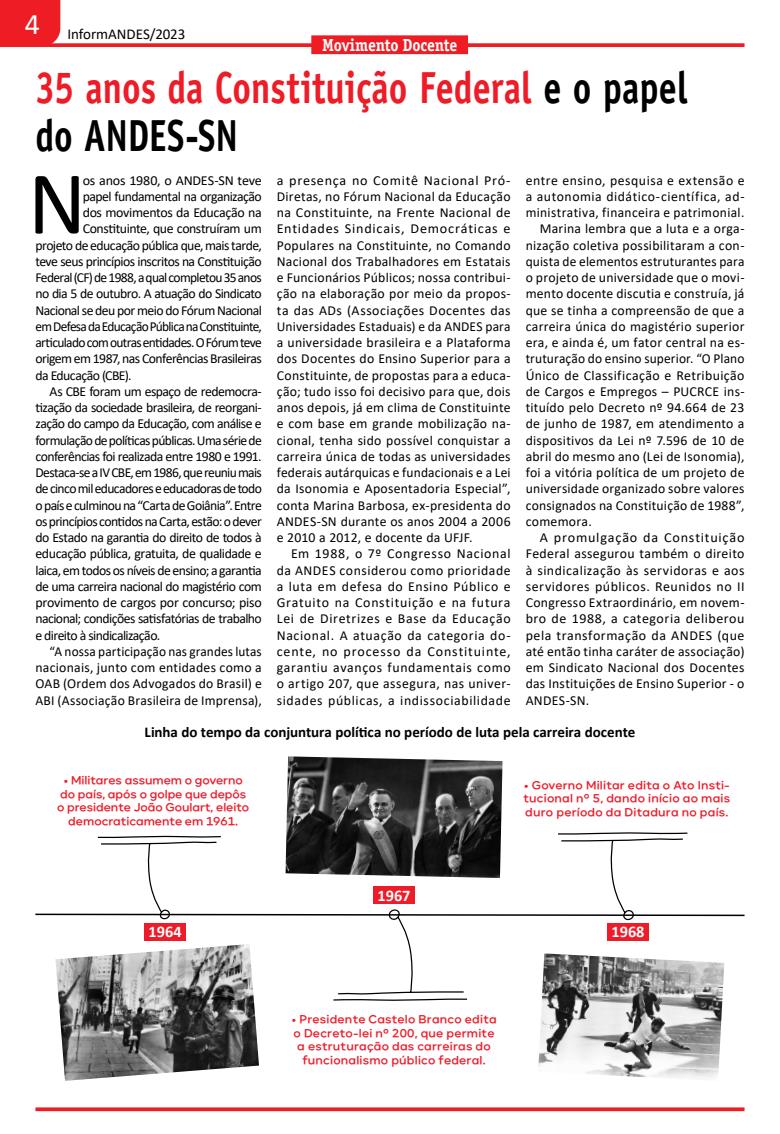
<style>
.page{position:relative;width:780px;height:1134px;background:#fff}
.page>*{position:absolute;margin:0;border:0;box-sizing:border-box;transform-origin:0 0}
.MATERIA{font:90.5px "Calibri";color:#000001}
.TITULO_36{font:700 45px "Officina Sans Std";color:#ee1c27;scale:.8 1}
.TITULO_36-2{font:700 45px "Officina Sans Std";color:#000001;scale:.8 1}
.t1{font:30px "Calibri";color:#fff}
.EDITORIA{font:700 17.5px "Officina Serif Std";letter-spacing:-.015em;color:#fff;scale:.9 1}
.t2{font:700 16.25px "Calibri";color:#fff}
.MATERIA-2{font:700 15px "Calibri";color:#000001}
.t3{font:15px "Calibri";letter-spacing:-.005em;color:#000001}
.MATERIA-3{font:13.75px/16.2px "Calibri";letter-spacing:-.035em;color:#000001;text-align:justify}
.MATERIA-4{font:13.75px "Calibri";letter-spacing:-.055em;color:#000001}
.MATERIA-5{font:13.75px "Calibri";letter-spacing:-.015em;color:#000001}
.t4{font:600 11.25px/13.5px "Carmen Sans";letter-spacing:.02em;color:#ee1b29;text-align:justify}
.t5{font:600 11.25px/13.5px "Carmen Sans";color:#ee1b29;text-align:center}
.s1{color:#000001}
</style>
<div class="page">
<svg style="left:35px;top:1107px;width:709px;height:4px;background:#ef343a"></svg>
<svg style="left:0;top:43px;width:744px;height:4px;background:#ee2c32"></svg>
<div style="left:0;top:0;width:60px;height:46px;background:#ee1d23"></div>
<div style="left:311px;top:35px;width:157px;height:19px;background:#ee1d23"></div>
<svg style="left:35px;top:832px;width:710px;height:169px"></svg>
<div style="left:373px;top:886px;width:41px;height:18px;background:#ee1b29"></div>
<img style="left:55px;top:944px;width:204px;height:137px">
<img style="left:285px;top:756px;width:217px;height:122px">
<img style="left:538px;top:953px;width:186px;height:125px">
<p class="t1" style="left:25px;top:4px;width:17px">4</p>
<p class="t3" style="left:67px;top:24px;width:119px">InformANDES/2023</p>
<p class="EDITORIA" style="left:322px;top:34px;width:152px">Movimento Docente</p>
<p class="TITULO_36" style="left:35px;top:60px;width:816px">35 anos da Constituição Federal <span class="s1">e o papel</span></p>
<p class="TITULO_36-2" style="left:35px;top:108px;width:255px">do ANDES-SN</p>
<p class="MATERIA-3" style="left:277px;top:172px;width:235px">a presença no Comitê Nacional Pró-Diretas, no Fórum Nacional da Educação na Constituinte, na Frente Nacional de Entidades Sindicais, Democráticas e Populares na Constituinte, no Comando Nacional dos Trabalhadores em Estatais e Funcionários Públicos; nossa contribui&shy;ção na elaboração por meio da propos&shy;ta das ADs (Associações Docentes das Universidades Estaduais) e da ANDES para a universidade brasileira e a Plataforma dos Docentes do Ensino Superior para a Constituinte, de propostas para a educa&shy;ção; tudo isso foi decisivo para que, dois anos depois, já em clima de Constituinte e com base em grande mobilização na&shy;cional, tenha sido possível conquistar a carreira única de todas as universidades federais autárquicas e fundacionais e a Lei da Isonomia e Aposentadoria Especial”, conta Marina Barbosa, ex-presidenta do ANDES-SN durante os anos 2004 a 2006 e 2010 a 2012, e docente da UFJF.</p>
<p class="MATERIA-3" style="left:277px;top:545px;width:235px;text-indent:14px">Em 1988, o 7º Congresso Nacional da ANDES considerou como prioridade a luta em defesa do Ensino Público e Gratuito na Constituição e na futura Lei de Diretrizes e Base da Educação Nacional. A atuação da categoria do&shy;cente, no processo da Constituinte, garantiu avanços fundamentais como o artigo 207, que assegura, nas univer&shy;sidades públicas, a indissociabilidade</p>
<p class="MATERIA-3" style="left:525px;top:172px;width:220px">entre ensino, pesquisa e extensão e a autonomia didático-científica, ad&shy;ministrativa, financeira e patrimonial.</p>
<p class="MATERIA-3" style="left:525px;top:220px;width:220px;text-indent:14px">Marina lembra que a luta e a orga&shy;nização coletiva possibilitaram a con&shy;quista de elementos estruturantes para o projeto de universidade que o movi&shy;mento docente discutia e construía, já que se tinha a compreensão de que a carreira única do magistério superior era, e ainda é, um fator central na es&shy;truturação do ensino superior. “O Plano Único de Classificação e Retribuição de Cargos e Empregos – PUCRCE ins&shy;tituído pelo Decreto nº 94.664 de 23 de junho de 1987, em atendimento a dispositivos da Lei nº 7.596 de 10 de abril do mesmo ano (Lei de Isonomia), foi a vitória política de um projeto de universidade organizado sobre valores consignados na Constituição de 1988”, comemora.</p>
<p class="MATERIA-3" style="left:525px;top:529px;width:220px;text-indent:14px">A promulgação da Constituição Federal assegurou também o direito à sindicalização às servidoras e aos servidores públicos. Reunidos no II Congresso Extraordinário, em novem&shy;bro de 1988, a categoria deliberou pela transformação da ANDES (que até então tinha caráter de associação) em Sindicato Nacional dos Docentes das Instituições de Ensino Superior - o ANDES-SN.</p>
<p class="MATERIA" style="left:28px;top:141px;width:60px">N</p>
<p class="MATERIA-5" style="left:83px;top:171px;width:181px">os anos 1980, o ANDES-SN teve</p>
<p class="MATERIA-3" style="left:83px;top:188px;width:181px">papel fundamental na organização</p>
<p class="MATERIA-3" style="left:83px;top:204px;width:181px">dos movimentos da Educação na</p>
<p class="MATERIA-3" style="left:83px;top:220px;width:181px">Constituinte, que construíram um</p>
<p class="MATERIA-3" style="left:35px;top:237px;width:228px">projeto de educação pública que, mais tarde,</p>
<p class="MATERIA-3" style="left:35px;top:253px;width:228px">teve seus princípios inscritos na Constituição</p>
<p class="MATERIA-3" style="left:35px;top:269px;width:228px">Federal (CF) de 1988, a qual completou 35 anos</p>
<p class="MATERIA-3" style="left:35px;top:285px;width:228px">no dia 5 de outubro. A atuação do Sindicato</p>
<p class="MATERIA-3" style="left:35px;top:302px;width:228px">Nacional se deu por meio do Fórum Nacional</p>
<p class="MATERIA-4" style="left:35px;top:317px;width:228px">em Defesa da Educação Pública na Constituinte,</p>
<p class="MATERIA-3" style="left:35px;top:334px;width:228px">articulado com outras entidades. O Fórum teve</p>
<p class="MATERIA-3" style="left:35px;top:350px;width:228px">origem em 1987, nas Conferências Brasileiras</p>
<p class="MATERIA-3" style="left:35px;top:367px;width:98px">da Educação (CBE).</p>
<p class="MATERIA-3" style="left:35px;top:383px;width:228px;text-indent:14px">As CBE foram um espaço de redemocra&shy;tização da sociedade brasileira, de reorgani&shy;zação do campo da Educação, com análise e formulação de políticas públicas. Uma série de conferências foi realizada entre 1980 e 1991.<br>Destaca-se a IV CBE, em 1986, que reuniu mais de cinco mil educadores e educadoras de todo o país e culminou na “Carta de Goiânia”. Entre os princípios contidos na Carta, estão: o dever do Estado na garantia do direito de todos à educação pública, gratuita, de qualidade e laica, em todos os níveis de ensino; a garantia de uma carreira nacional do magistério com provimento de cargos por concurso; piso nacional; condições satisfatórias de trabalho e direito à sindicalização.</p>
<p class="MATERIA-3" style="left:35px;top:643px;width:228px;text-indent:14px">“A nossa participação nas grandes lutas nacionais, junto com entidades como a OAB (Ordem dos Advogados do Brasil) e ABI (Associação Brasileira de Imprensa),</p>
<p class="MATERIA-2" style="left:145px;top:722px;width:492px">Linha do tempo da conjuntura política no período de luta pela carreira docente</p>
<p class="t5" style="left:57px;top:774px;width:194px">• Militares assumem o governo do país, após o golpe que depôs o presidente João Goulart, eleito democraticamente em 1961.</p>
<p class="t2" style="left:149px;top:920px;width:34px">1964</p>
<p class="t2" style="left:377px;top:884px;width:34px">1967</p>
<p class="t4" style="left:523px;top:778px;width:208px">• Governo Militar edita o Ato Insti&shy;tucional nº 5, dando início ao mais duro período da Ditadura no país.</p>
<p class="t2" style="left:611px;top:920px;width:34px">1968</p>
<p class="t4" style="left:291px;top:1012px;width:207px;text-align:center">• Presidente Castelo Branco edita o Decreto-lei nº 200, que permite a estruturação das carreiras do funcionalismo público federal.</p>
</div>
